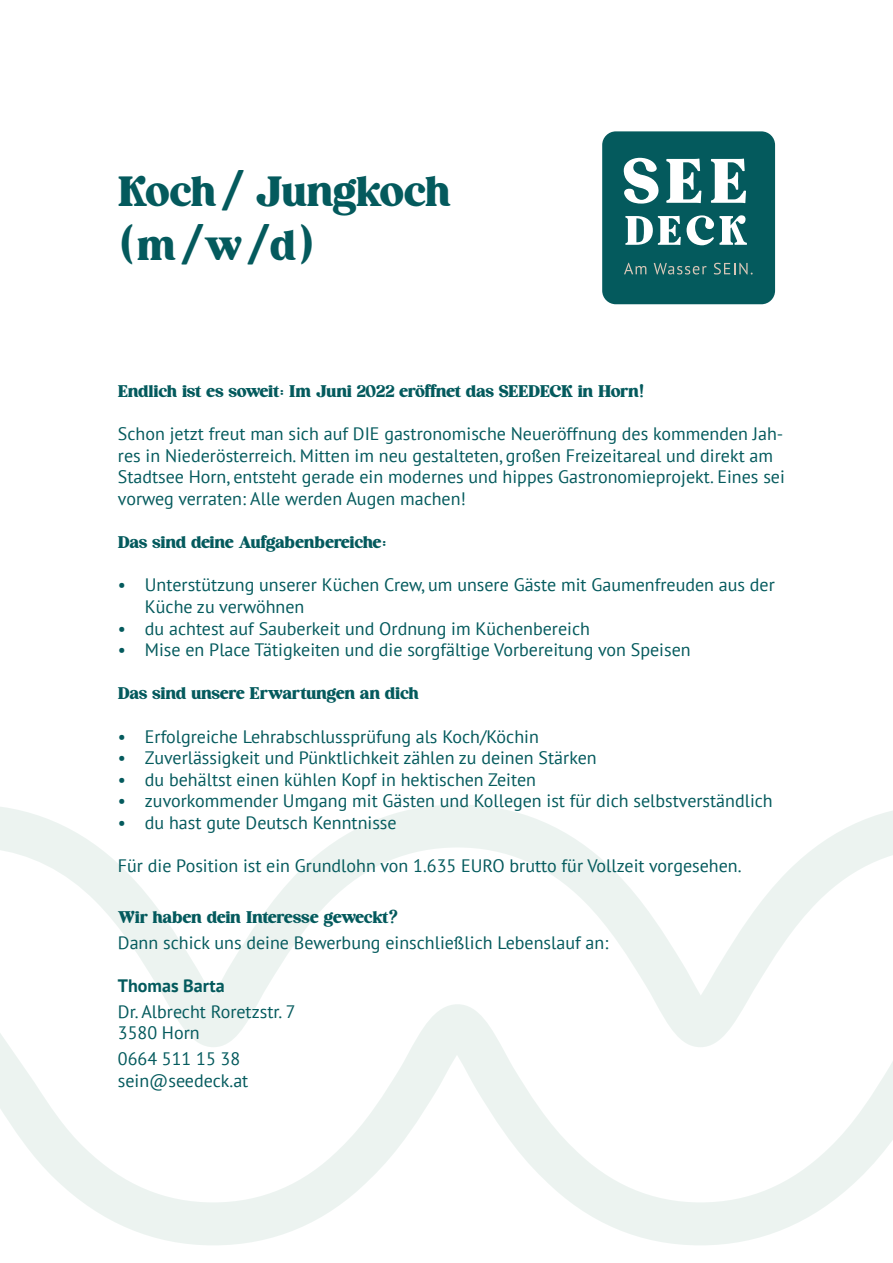
<style>
.page{position:relative;width:893px;height:1263px;background:#fff}
.page>*{position:absolute;margin:0;border:0;box-sizing:border-box;transform-origin:0 0}
.t1{font:45px/54px "HV Cocktail";letter-spacing:-.035em;color:#045a5d}
.t2{font:18px/21.6px "PT Sans";color:#045a5d}
.t3{font:18px "HV Cocktail";letter-spacing:-.03em;color:#045a5d}
.t4{font:700 18px "PT Sans";color:#045a5d}
</style>
<div class="page">
<svg style="left:0;top:805px;width:893px;height:440px"></svg>
<div style="left:602px;top:131px;width:173px;height:173px;background:#045a5d;border-radius:14px"></div>
<svg style="left:624px;top:263px;width:22px;height:11px"></svg>
<svg style="left:654px;top:263px;width:53px;height:11px"></svg>
<svg style="left:714px;top:263px;width:39px;height:11px"></svg>
<svg style="left:623px;top:158px;width:36px;height:46px"></svg>
<svg style="left:666px;top:158px;width:35px;height:46px"></svg>
<svg style="left:711px;top:158px;width:35px;height:46px"></svg>
<svg style="left:625px;top:215px;width:56px;height:30px"></svg>
<svg style="left:687px;top:215px;width:60px;height:30px"></svg>
<h1 class="t1" style="left:118px;top:166px;width:335px">Koch/ Jungkoch (m/w/d)</h1>
<p class="t3" style="left:118px;top:381px;width:528px">Endlich ist es soweit: Im Juni 2022 eröffnet das SEEDECK in Horn!</p>
<p class="t2" style="left:118px;top:423px;width:668px">Schon jetzt freut man sich auf DIE gastronomische Neueröffnung des kommenden Jah&shy;res in Niederösterreich. Mitten im neu gestalteten, großen Freizeitareal und direkt am Stadtsee Horn, entsteht gerade ein modernes und hippes Gastronomieprojekt. Eines sei vorweg verraten: Alle werden Augen machen!</p>
<p class="t3" style="left:118px;top:532px;width:270px">Das sind deine Aufgabenbereiche:</p>
<p class="t2" style="left:145px;top:574px;width:631px;text-indent:-27px">• Unterstützung unserer Küchen Crew, um unsere Gäste mit Gaumenfreuden aus der<br>Küche zu verwöhnen</p>
<p class="t2" style="left:118px;top:617px;width:474px">• du achtest auf Sauberkeit und Ordnung im Küchenbereich</p>
<p class="t2" style="left:118px;top:639px;width:574px">• Mise en Place Tätigkeiten und die sorgfältige Vorbereitung von Speisen</p>
<p class="t3" style="left:118px;top:684px;width:303px">Das sind unsere Erwartungen an dich</p>
<p class="t2" style="left:118px;top:725px;width:422px">• Erfolgreiche Lehrabschlussprüfung als Koch/Köchin</p>
<p class="t2" style="left:118px;top:747px;width:480px">• Zuverlässigkeit und Pünktlichkeit zählen zu deinen Stärken</p>
<p class="t2" style="left:118px;top:768px;width:420px">• du behältst einen kühlen Kopf in hektischen Zeiten</p>
<p class="t2" style="left:118px;top:790px;width:656px">• zuvorkommender Umgang mit Gästen und Kollegen ist für dich selbstverständlich</p>
<p class="t2" style="left:118px;top:811px;width:280px">• du hast gute Deutsch Kenntnisse</p>
<p class="t2" style="left:118px;top:855px;width:625px">Für die Position ist ein Grundlohn von 1.635 EURO brutto für Vollzeit vorgesehen.</p>
<p class="t3" style="left:118px;top:907px;width:283px">Wir haben dein Interesse geweckt?</p>
<p class="t2" style="left:118px;top:931px;width:492px">Dann schick uns deine Bewerbung einschließlich Lebenslauf an:</p>
<p class="t4" style="left:118px;top:974px;width:108px">Thomas Barta</p>
<p class="t2" style="left:118px;top:1000px;width:179px">Dr. Albrecht Roretzstr. 7<br>3580 Horn</p>
<p class="t2" style="left:118px;top:1048px;width:132px">0664 511 15 38 sein@seedeck.at</p>
</div>
